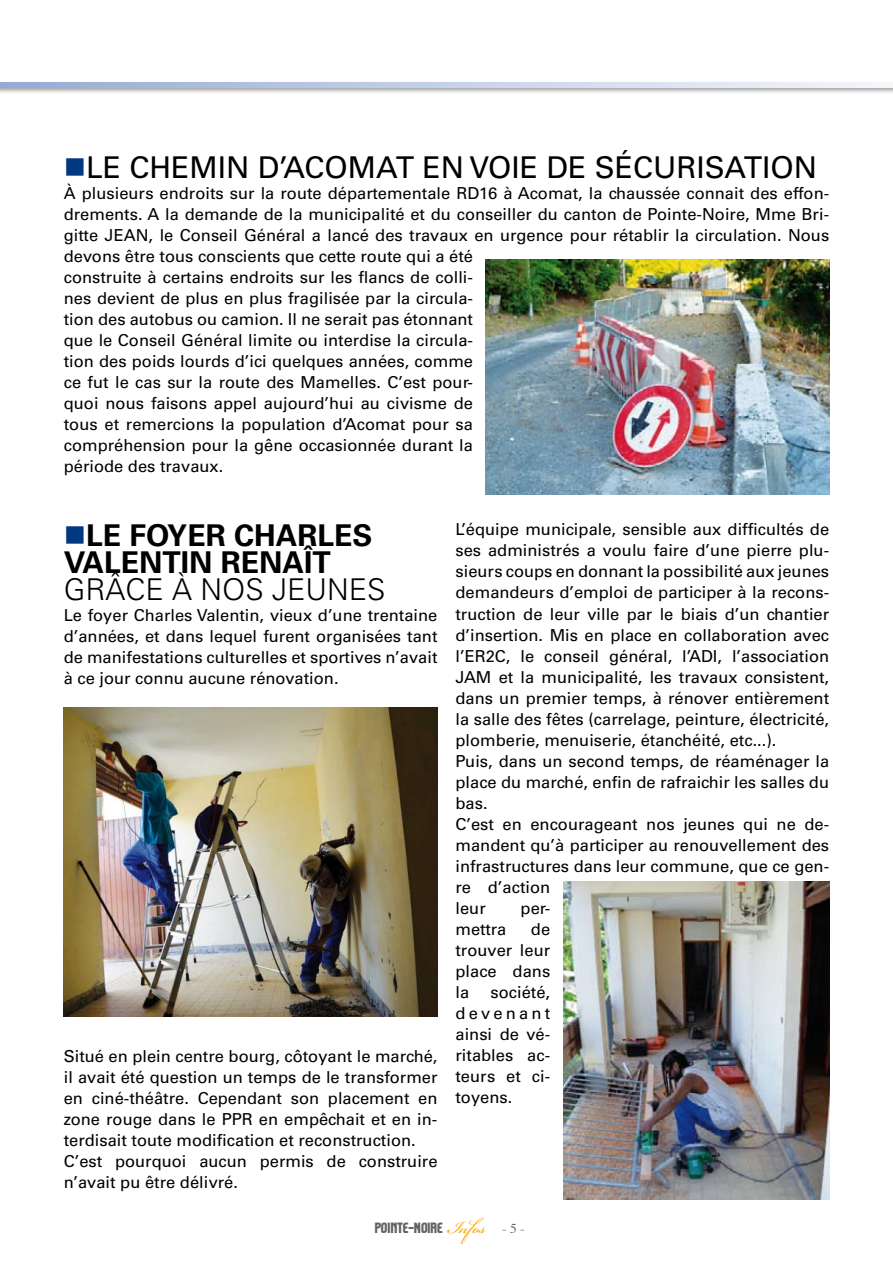
<style>
.page{position:relative;width:893px;height:1263px;background:#fff}
.page>*{position:absolute;margin:0;border:0;box-sizing:border-box;transform-origin:0 0}
.t1{font:30px "Univers";color:#000}
.t2{font:700 30px/27px "Univers";color:#000}
.t3{font:300 30px "Univers";color:#000}
.t4{font:16.5px/21px "Univers";color:#000;text-align:justify}
.t5{font:13.5px "Komikazoom";color:#616264}
.s1{font-family:"Bickham Script Pro";font-size:27px;color:#f6a600}
.s2{font-family:"Times"}
</style>
<div class="page">
<div style="left:0;top:81px;width:892px;height:20px;background:#000;opacity:.46"></div>
<svg style="left:0;top:83px;width:892px;height:4px;background:#c5d0e8"></svg>
<img style="left:64px;top:707px;width:374px;height:309px">
<img style="left:563px;top:882px;width:266px;height:317px">
<img style="left:486px;top:259px;width:343px;height:236px">
<h1 class="t1" style="left:86px;top:150px;width:732px">LE CHEMIN D’ACOMAT EN VOIE DE SÉCURISATION</h1>
<p class="t4" style="left:64px;top:183px;width:767px;text-align:left">À plusieurs endroits sur la route départementale RD16 à Acomat, la chaussée connait des effon&shy;drements. A la demande de la municipalité et du conseiller du canton de Pointe-Noire, Mme Bri&shy;gitte JEAN, le Conseil Général a lancé des travaux en urgence pour rétablir la circulation. Nous devons être tous conscients que cette route qui a été<br>construite à certains endroits sur les flancs de colli-<br>nes devient de plus en plus fragilisée par la circula-<br>tion des autobus ou camion. Il ne serait pas étonnant<br>que le Conseil Général limite ou interdise la circula-<br>tion des poids lourds d’ici quelques années, comme<br>ce fut le cas sur la route des Mamelles. C’est pour-<br>quoi nous faisons appel aujourd’hui au civisme de<br>tous et remercions la population d’Acomat pour sa<br>compréhension pour la gêne occasionnée durant la<br>période des travaux.</p>
<h1 class="t2" style="left:64px;top:522px;width:310px;text-indent:22px">LE FOYER CHARLES<br>VALENTIN RENAÎT</h1>
<h1 class="t3" style="left:64px;top:571px;width:323px">GRÂCE À NOS JEUNES</h1>
<p class="t4" style="left:64px;top:605px;width:375px">Le foyer Charles Valentin, vieux d’une trentaine d’années, et dans lequel furent organisées tant de manifestations culturelles et sportives n’avait à ce jour connu aucune rénovation.</p>
<p class="t4" style="left:64px;top:1046px;width:375px;text-align:left">Situé en plein centre bourg, côtoyant le marché, il avait été question un temps de le transformer en ciné-théâtre. Cependant son placement en zone rouge dans le PPR en empêchait et en in&shy;terdisait toute modification et reconstruction.<br>C’est pourquoi aucun permis de construire n’avait pu être délivré.</p>
<p class="t4" style="left:455px;top:519px;width:375px;text-align:left">L’équipe municipale, sensible aux difficultés de ses administrés a voulu faire d’une pierre plu&shy;sieurs coups en donnant la possibilité aux jeunes demandeurs d’emploi de participer à la recons&shy;truction de leur ville par le biais d’un chantier d’insertion. Mis en place en collaboration avec l’ER2C, le conseil général, l’ADI, l’association JAM et la municipalité, les travaux consistent, dans un premier temps, à rénover entièrement la salle des fêtes (carrelage, peinture, électricité, plomberie, menuiserie, étanchéité, etc...).<br>Puis, dans un second temps, de réaménager la place du marché, enfin de rafraichir les salles du bas.<br>C’est en encourageant nos jeunes qui ne de&shy;mandent qu’à participer au renouvellement des infrastructures dans leur commune, que ce gen&shy;re d’action<br>leur</p>
<p class="t4" style="left:521px;top:897px;width:31px">per-</p>
<p class="t4" style="left:455px;top:918px;width:96px;text-indent:75px">de trouver leur place dans la</p>
<p class="t4" style="left:455px;top:918px;width:52px">mettra</p>
<p class="t4" style="left:455px;top:981px;width:96px;text-indent:35px">société, devenant ainsi de vé&shy;ritables ac&shy;teurs et ci&shy;toyens.</p>
<p class="t5" style="left:375px;top:1219px;width:151px">POINTE-NOIRE <span class="s1">Infos</span> <span class="s2">- 5 -</span></p>
</div>
